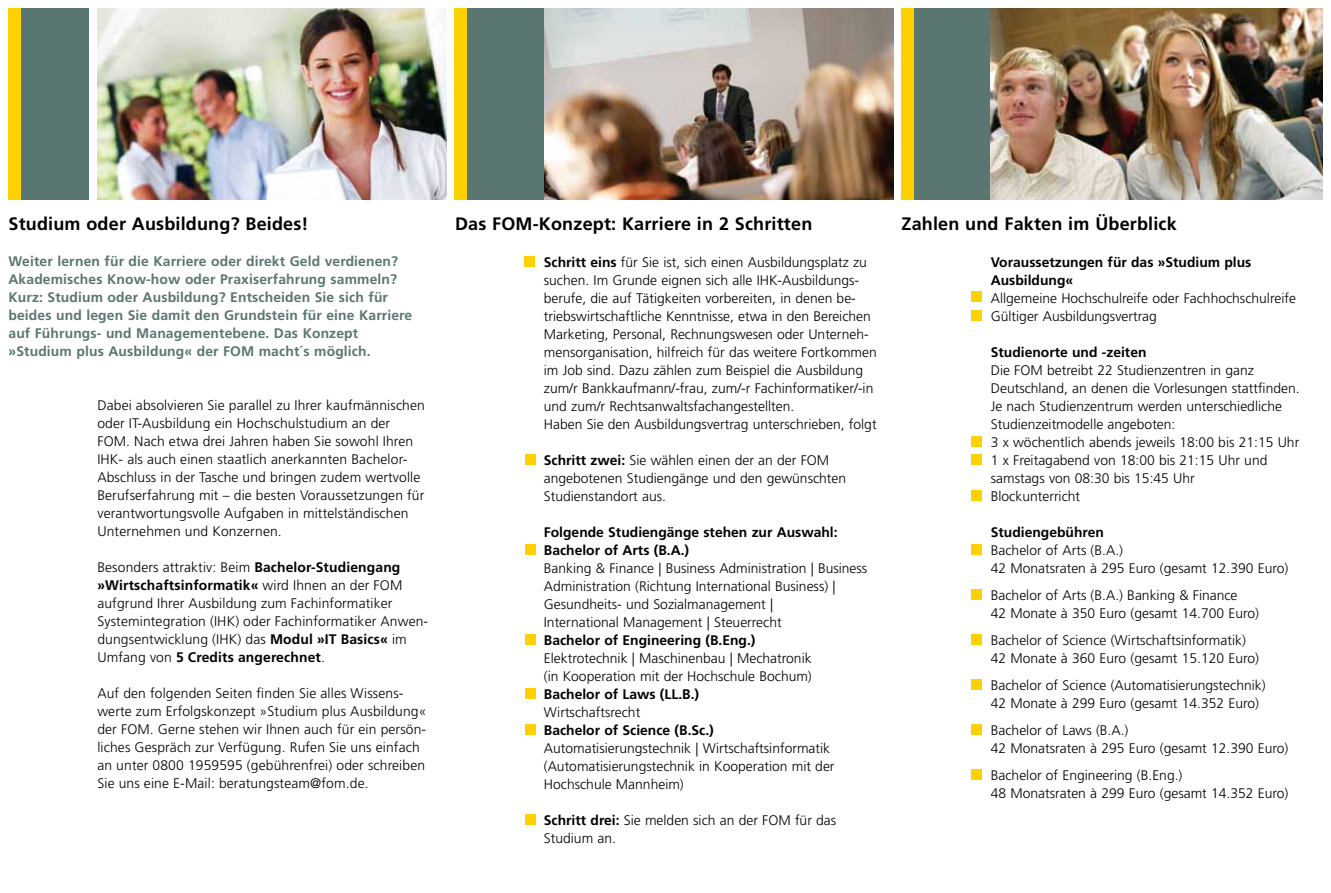
<style>
.page{position:relative;width:1331px;height:893px;background:#fff}
.page>*{position:absolute;margin:0;border:0;box-sizing:border-box;transform-origin:0 0}
.t1{font:700 18px "Frutiger LT Std";letter-spacing:.01em;color:#000}
.t2{font:300 13.8px/18px "Frutiger LT Std";color:#000}
.t3{font:700 13.8px/18px "Frutiger LT Std";letter-spacing:.01em;color:#5a7671}
.t4{font:700 13.8px/18px "Frutiger LT Std";color:#000}
.s1{font-weight:700}
</style>
<div class="page">
<div style="left:455px;top:9px;width:89px;height:191px;background:#5a7671"></div>
<div style="left:901px;top:9px;width:90px;height:191px;background:#5a7671"></div>
<div style="left:455px;top:9px;width:12px;height:191px;background:#ffd100"></div>
<div style="left:901px;top:9px;width:13px;height:191px;background:#ffd100"></div>
<div style="left:9px;top:9px;width:80px;height:191px;background:#5a7671"></div>
<div style="left:9px;top:9px;width:12px;height:191px;background:#ffd100"></div>
<div style="left:972px;top:291px;width:10px;height:11px;background:#ffd100"></div>
<div style="left:972px;top:310px;width:10px;height:11px;background:#ffd100"></div>
<div style="left:972px;top:436px;width:10px;height:11px;background:#ffd100"></div>
<div style="left:972px;top:454px;width:10px;height:11px;background:#ffd100"></div>
<div style="left:972px;top:490px;width:10px;height:11px;background:#ffd100"></div>
<img style="left:991px;top:9px;width:331px;height:191px">
<img style="left:544px;top:9px;width:349px;height:191px">
<img style="left:98px;top:9px;width:348px;height:191px">
<div style="left:525px;top:544px;width:11px;height:11px;background:#ffd100"></div>
<div style="left:525px;top:634px;width:11px;height:11px;background:#ffd100"></div>
<div style="left:525px;top:688px;width:11px;height:10px;background:#ffd100"></div>
<div style="left:525px;top:724px;width:11px;height:11px;background:#ffd100"></div>
<div style="left:972px;top:544px;width:10px;height:11px;background:#ffd100"></div>
<div style="left:972px;top:589px;width:10px;height:11px;background:#ffd100"></div>
<div style="left:972px;top:634px;width:10px;height:11px;background:#ffd100"></div>
<div style="left:972px;top:679px;width:10px;height:11px;background:#ffd100"></div>
<div style="left:972px;top:724px;width:10px;height:11px;background:#ffd100"></div>
<div style="left:524px;top:256px;width:11px;height:11px;background:#ffd100"></div>
<div style="left:525px;top:454px;width:11px;height:11px;background:#ffd100"></div>
<div style="left:972px;top:769px;width:10px;height:11px;background:#ffd100"></div>
<div style="left:525px;top:814px;width:11px;height:11px;background:#ffd100"></div>
<h1 class="t1" style="left:9px;top:214px;width:302px">Studium oder Ausbildung? Beides!</h1>
<p class="t3" style="left:9px;top:253px;width:405px">Weiter lernen für die Karriere oder direkt Geld verdienen?<br>Akademisches Know-how oder Praxiserfahrung sammeln?<br>Kurz: Studium oder Ausbildung? Entscheiden Sie sich für beides und legen Sie damit den Grundstein für eine Karriere auf Führungs- und Managementebene. Das Konzept »Studium plus Ausbildung« der FOM macht´s möglich.</p>
<p class="t2" style="left:97px;top:396px;width:329px">Dabei absolvieren Sie parallel zu Ihrer kaufmännischen oder IT-Ausbildung ein Hochschulstudium an der FOM. Nach etwa drei Jahren haben Sie sowohl Ihren IHK- als auch einen staatlich anerkannten Bachelor-Abschluss in der Tasche und bringen zudem wertvolle Berufserfahrung mit – die besten Voraussetzungen für verantwortungsvolle Aufgaben in mittelständischen Unternehmen und Konzernen.</p>
<p class="t2" style="left:97px;top:558px;width:332px">Besonders attraktiv: Beim <span class="s1">Bachelor-Studiengang »Wirtschaftsinformatik«</span> wird Ihnen an der FOM aufgrund Ihrer Ausbildung zum Fachinformatiker Systemintegration (IHK) oder Fachinformatiker Anwen&shy;dungsentwicklung (IHK) das <span class="s1">Modul »IT Basics«</span> im Umfang von <span class="s1">5 Credits angerechnet</span>.</p>
<p class="t2" style="left:97px;top:684px;width:331px">Auf den folgenden Seiten finden Sie alles Wissens&shy;werte zum Erfolgskonzept »Studium plus Ausbildung« der FOM. Gerne stehen wir Ihnen auch für ein persön&shy;liches Gespräch zur Verfügung. Rufen Sie uns einfach an unter 0800 1959595 (gebührenfrei) oder schreiben Sie uns eine E-Mail: beratungsteam@fom.de.</p>
<h1 class="t1" style="left:455px;top:214px;width:359px">Das FOM-Konzept: Karriere in 2 Schritten</h1>
<h1 class="t1" style="left:901px;top:214px;width:277px">Zahlen und Fakten im Überblick</h1>
<p class="t4" style="left:991px;top:253px;width:262px">Voraussetzungen für das »Studium plus<br>Ausbildung«</p>
<p class="t2" style="left:991px;top:289px;width:307px">Allgemeine Hochschulreife oder Fachhochschulreife<br>Gültiger Ausbildungsvertrag</p>
<p class="t4" style="left:991px;top:343px;width:157px">Studienorte und -zeiten</p>
<p class="t2" style="left:991px;top:361px;width:310px">Die FOM betreibt 22 Studienzentren in ganz Deutschland, an denen die Vorlesungen stattfinden.<br>Je nach Studienzentrum werden unterschiedliche Studienzeitmodelle angeboten:<br>3 x wöchentlich abends jeweils 18:00 bis 21:15 Uhr 1 x Freitagabend von 18:00 bis 21:15 Uhr und samstags von 08:30 bis 15:45 Uhr<br>Blockunterricht</p>
<p class="t4" style="left:991px;top:523px;width:115px">Studiengebühren</p>
<p class="t2" style="left:991px;top:541px;width:299px">Bachelor of Arts (B.A.)<br>42 Monatsraten à 295 Euro (gesamt 12.390 Euro)</p>
<p class="t2" style="left:991px;top:586px;width:270px">Bachelor of Arts (B.A.) Banking &amp; Finance<br>42 Monate à 350 Euro (gesamt 14.700 Euro)</p>
<p class="t2" style="left:991px;top:631px;width:270px">Bachelor of Science (Wirtschaftsinformatik)<br>42 Monate à 360 Euro (gesamt 15.120 Euro)</p>
<p class="t2" style="left:991px;top:676px;width:276px">Bachelor of Science (Automatisierungstechnik)<br>42 Monate à 299 Euro (gesamt 14.352 Euro)</p>
<p class="t2" style="left:991px;top:721px;width:299px">Bachelor of Laws (B.A.)<br>42 Monatsraten à 295 Euro (gesamt 12.390 Euro)</p>
<p class="t2" style="left:991px;top:766px;width:299px">Bachelor of Engineering (B.Eng.)<br>48 Monatsraten à 299 Euro (gesamt 14.352 Euro)</p>
<p class="t2" style="left:544px;top:253px;width:334px"><span class="s1">Schritt eins</span> für Sie ist, sich einen Ausbildungsplatz zu suchen. Im Grunde eignen sich alle IHK-Ausbildungs&shy;berufe, die auf Tätigkeiten vorbereiten, in denen be&shy;triebswirtschaftliche Kenntnisse, etwa in den Bereichen Marketing, Personal, Rechnungswesen oder Unterneh&shy;mensorganisation, hilfreich für das weitere Fortkommen im Job sind. Dazu zählen zum Beispiel die Ausbildung zum/r Bankkaufmann/-frau, zum/-r Fachinformatiker/-in und zum/r Rechtsanwaltsfachangestellten.<br>Haben Sie den Ausbildungsvertrag unterschrieben, folgt</p>
<p class="t2" style="left:544px;top:451px;width:304px"><span class="s1">Schritt zwei:</span> Sie wählen einen der an der FOM angebotenen Studiengänge und den gewünschten<br>Studienstandort aus.</p>
<p class="t4" style="left:544px;top:523px;width:295px">Folgende Studiengänge stehen zur Auswahl:<br>Bachelor of Arts (B.A.)</p>
<p class="t2" style="left:544px;top:559px;width:325px">Banking &amp; Finance | Business Administration | Business Administration (Richtung International Business) | Gesundheits- und Sozialmanagement |<br>International Management | Steuerrecht</p>
<p class="t4" style="left:544px;top:631px;width:213px">Bachelor of Engineering (B.Eng.)</p>
<p class="t2" style="left:544px;top:649px;width:269px">Elektrotechnik | Maschinenbau | Mechatronik (in Kooperation mit der Hochschule Bochum)</p>
<p class="t4" style="left:544px;top:685px;width:157px">Bachelor of Laws (LL.B.)</p>
<p class="t2" style="left:544px;top:703px;width:98px">Wirtschaftsrecht</p>
<p class="t4" style="left:544px;top:721px;width:171px">Bachelor of Science (B.Sc.)</p>
<p class="t2" style="left:544px;top:739px;width:292px">Automatisierungstechnik | Wirtschaftsinformatik (Automatisierungstechnik in Kooperation mit der<br>Hochschule Mannheim)</p>
<p class="t2" style="left:544px;top:811px;width:294px"><span class="s1">Schritt drei:</span> Sie melden sich an der FOM für das<br>Studium an.</p>
</div>
